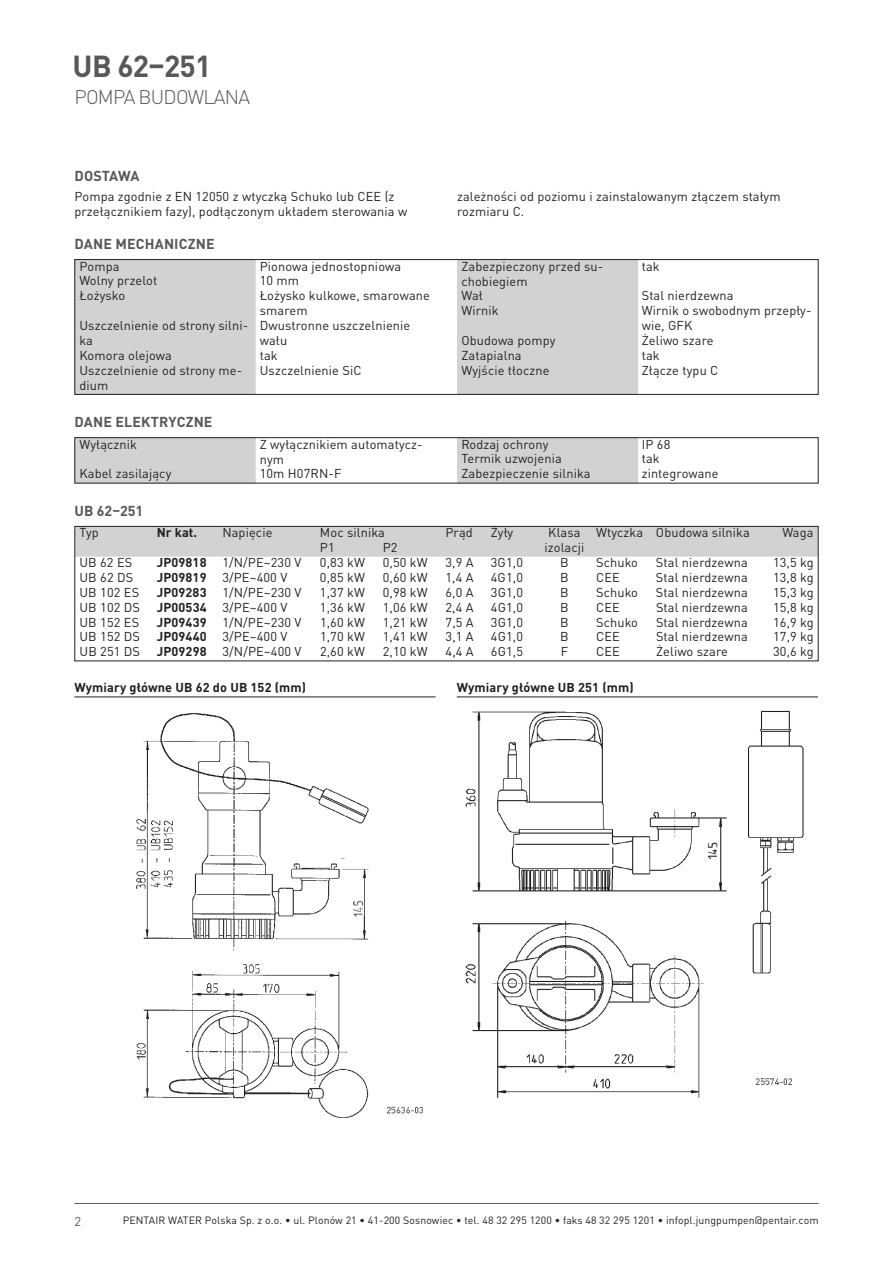
<style>
.page{position:relative;width:893px;height:1263px;background:#fff}
.page>*{position:absolute;margin:0;border:0;box-sizing:border-box;transform-origin:0 0}
.t1{font:700 30px "DIN Pro";letter-spacing:-.025em;color:#57585a}
.t2{font:300 19.5px "DIN Pro";letter-spacing:-.04em;color:#57585a}
.t3{font:700 14.25px "DIN Pro";letter-spacing:.01em;color:#57585a}
.t4{font:12.75px/15px "DIN Pro";letter-spacing:.01em;color:#231f20}
.t5{font:700 12.75px "DIN Pro";letter-spacing:.01em;color:#231f20}
.t6{font:12.75px "DIN Pro";color:#57585a}
.t7{font:10.5px "DIN Pro";letter-spacing:.01em;color:#231f20}
.s1{font-weight:700}
</style>
<div class="page">
<hr style="left:74px;top:1203px;width:745px;height:1px;background:#57585a">
<div style="left:76px;top:528px;width:741px;height:29px;background:#d1d2d4"></div>
<div style="left:74px;top:526px;width:745px;height:135px;border:1px solid #231f20"></div>
<svg style="left:255px;top:261px;width:383px;height:132px"></svg>
<div style="left:76px;top:261px;width:179px;height:132px;background:#d1d2d4"></div>
<div style="left:457px;top:261px;width:180px;height:118px;background:#d1d2d4"></div>
<div style="left:74px;top:259px;width:745px;height:136px;border:1px solid #231f20"></div>
<svg style="left:76px;top:439px;width:562px;height:42px"></svg>
<div style="left:74px;top:437px;width:745px;height:46px;border:1px solid #231f20"></div>
<hr style="left:74px;top:696px;width:361px;height:1px;background:#231f20">
<img style="left:136px;top:713px;width:287px;height:405px">
<hr style="left:457px;top:696px;width:361px;height:1px;background:#231f20">
<img style="left:465px;top:710px;width:339px;height:388px">
<h1 class="t1" style="left:72px;top:41px;width:140px">UB 62–251</h1>
<h2 class="t2" style="left:75px;top:82px;width:177px">POMPA BUDOWLANA</h2>
<p class="t3" style="left:74px;top:164px;width:67px">DOSTAWA</p>
<p class="t4" style="left:74px;top:188px;width:334px">Pompa zgodnie z EN 12050 z wtyczką Schuko lub CEE (z przełącznikiem fazy), podłączonym układem sterowania w</p>
<p class="t4" style="left:457px;top:188px;width:325px">zależności od poziomu i zainstalowanym złączem stałym rozmiaru C.</p>
<p class="t3" style="left:74px;top:232px;width:142px">DANE MECHANICZNE</p>
<p class="t4" style="left:79px;top:257px;width:42px">Pompa</p>
<p class="t4" style="left:260px;top:257px;width:143px">Pionowa jednostopniowa</p>
<p class="t4" style="left:79px;top:272px;width:79px">Wolny przelot</p>
<p class="t4" style="left:260px;top:272px;width:41px">10 mm</p>
<p class="t4" style="left:79px;top:287px;width:47px">Łożysko</p>
<p class="t4" style="left:260px;top:287px;width:172px">Łożysko kulkowe, smarowane smarem</p>
<p class="t4" style="left:79px;top:317px;width:170px">Uszczelnienie od strony silni&shy;ka</p>
<p class="t4" style="left:260px;top:317px;width:152px">Dwustronne uszczelnienie wału</p>
<p class="t4" style="left:79px;top:347px;width:94px">Komora olejowa</p>
<p class="t4" style="left:260px;top:347px;width:19px">tak</p>
<p class="t4" style="left:79px;top:361px;width:164px">Uszczelnienie od strony me&shy;dium</p>
<p class="t4" style="left:260px;top:361px;width:103px">Uszczelnienie SiC</p>
<p class="t3" style="left:74px;top:410px;width:140px">DANE ELEKTRYCZNE</p>
<p class="t4" style="left:79px;top:435px;width:59px">Wyłącznik</p>
<p class="t4" style="left:260px;top:435px;width:164px">Z wyłącznikiem automatycz&shy;nym</p>
<p class="t4" style="left:79px;top:465px;width:93px">Kabel zasilający</p>
<p class="t4" style="left:260px;top:465px;width:83px">10m H07RN-F</p>
<p class="t3" style="left:74px;top:499px;width:70px">UB 62–251</p>
<p class="t4" style="left:461px;top:257px;width:143px">Zabezpieczony przed su&shy;chobiegiem</p>
<p class="t4" style="left:642px;top:257px;width:19px">tak</p>
<p class="t4" style="left:461px;top:287px;width:23px">Wał</p>
<p class="t4" style="left:642px;top:287px;width:93px">Stal nierdzewna</p>
<p class="t4" style="left:461px;top:302px;width:39px">Wirnik</p>
<p class="t4" style="left:642px;top:302px;width:171px">Wirnik o swobodnym przepły&shy;wie, GFK</p>
<p class="t4" style="left:461px;top:332px;width:96px">Obudowa pompy</p>
<p class="t4" style="left:642px;top:332px;width:73px">Żeliwo szare</p>
<p class="t4" style="left:461px;top:347px;width:62px">Zatapialna</p>
<p class="t4" style="left:642px;top:347px;width:19px">tak</p>
<p class="t4" style="left:461px;top:361px;width:90px">Wyjście tłoczne</p>
<p class="t4" style="left:642px;top:361px;width:78px">Złącze typu C</p>
<p class="t4" style="left:461px;top:435px;width:89px">Rodzaj ochrony</p>
<p class="t4" style="left:642px;top:435px;width:30px">IP 68</p>
<p class="t4" style="left:461px;top:450px;width:102px">Termik uzwojenia</p>
<p class="t4" style="left:642px;top:450px;width:19px">tak</p>
<p class="t4" style="left:461px;top:465px;width:131px">Zabezpieczenie silnika</p>
<p class="t4" style="left:642px;top:465px;width:78px">zintegrowane</p>
<p class="t4" style="left:79px;top:524px;width:21px">Typ</p>
<p class="t5" style="left:157px;top:522px;width:42px">Nr kat.</p>
<p class="t4" style="left:222px;top:524px;width:52px">Napięcie</p>
<p class="t4" style="left:320px;top:524px;width:66px">Moc silnika</p>
<p class="t4" style="left:445px;top:524px;width:29px">Prąd</p>
<p class="t4" style="left:491px;top:524px;width:24px">Żyły</p>
<p class="t4" style="left:544px;top:524px;width:41px">Klasa izolacji</p>
<p class="t4" style="left:596px;top:524px;width:155px">Wtyczka Obudowa silnika</p>
<p class="t4" style="left:782px;top:524px;width:33px">Waga</p>
<p class="t4" style="left:320px;top:539px;width:16px">P1</p>
<p class="t4" style="left:383px;top:539px;width:16px">P2</p>
<p class="t4" style="left:79px;top:554px;width:54px">UB 62 ES</p>
<p class="t4" style="left:157px;top:554px;width:146px"><span class="s1">JP09818</span> 1/N/PE~230 V</p>
<p class="t4" style="left:320px;top:554px;width:46px">0,83 kW</p>
<p class="t4" style="left:383px;top:554px;width:46px">0,50 kW</p>
<p class="t4" style="left:445px;top:554px;width:30px">3,9 A</p>
<p class="t4" style="left:491px;top:554px;width:34px">3G1,0</p>
<p class="t4" style="left:560px;top:554px;width:10px">B</p>
<p class="t4" style="left:596px;top:554px;width:43px">Schuko</p>
<p class="t4" style="left:656px;top:554px;width:93px">Stal nierdzewna</p>
<p class="t4" style="left:773px;top:554px;width:42px">13,5 kg</p>
<p class="t4" style="left:79px;top:569px;width:55px">UB 62 DS</p>
<p class="t4" style="left:157px;top:569px;width:132px"><span class="s1">JP09819</span> 3/PE~400 V</p>
<p class="t4" style="left:320px;top:569px;width:46px">0,85 kW</p>
<p class="t4" style="left:383px;top:569px;width:46px">0,60 kW</p>
<p class="t4" style="left:445px;top:569px;width:30px">1,4 A</p>
<p class="t4" style="left:491px;top:569px;width:34px">4G1,0</p>
<p class="t4" style="left:560px;top:569px;width:10px">B</p>
<p class="t4" style="left:596px;top:569px;width:25px">CEE</p>
<p class="t4" style="left:656px;top:569px;width:93px">Stal nierdzewna</p>
<p class="t4" style="left:773px;top:569px;width:42px">13,8 kg</p>
<p class="t4" style="left:79px;top:583px;width:61px">UB 102 ES</p>
<p class="t4" style="left:157px;top:583px;width:146px"><span class="s1">JP09283</span> 1/N/PE~230 V</p>
<p class="t4" style="left:320px;top:583px;width:46px">1,37 kW</p>
<p class="t4" style="left:383px;top:583px;width:46px">0,98 kW</p>
<p class="t4" style="left:445px;top:583px;width:30px">6,0 A</p>
<p class="t4" style="left:491px;top:583px;width:34px">3G1,0</p>
<p class="t4" style="left:560px;top:583px;width:10px">B</p>
<p class="t4" style="left:596px;top:583px;width:43px">Schuko</p>
<p class="t4" style="left:656px;top:583px;width:93px">Stal nierdzewna</p>
<p class="t4" style="left:773px;top:583px;width:42px">15,3 kg</p>
<p class="t4" style="left:79px;top:598px;width:62px">UB 102 DS</p>
<p class="t4" style="left:157px;top:598px;width:132px"><span class="s1">JP00534</span> 3/PE~400 V</p>
<p class="t4" style="left:320px;top:598px;width:46px">1,36 kW</p>
<p class="t4" style="left:383px;top:598px;width:46px">1,06 kW</p>
<p class="t4" style="left:446px;top:598px;width:30px">2,4 A</p>
<p class="t4" style="left:491px;top:598px;width:34px">4G1,0</p>
<p class="t4" style="left:560px;top:598px;width:10px">B</p>
<p class="t4" style="left:596px;top:598px;width:25px">CEE</p>
<p class="t4" style="left:656px;top:598px;width:93px">Stal nierdzewna</p>
<p class="t4" style="left:773px;top:598px;width:42px">15,8 kg</p>
<p class="t4" style="left:79px;top:613px;width:61px">UB 152 ES</p>
<p class="t4" style="left:157px;top:613px;width:146px"><span class="s1">JP09439</span> 1/N/PE~230 V</p>
<p class="t4" style="left:320px;top:613px;width:46px">1,60 kW</p>
<p class="t4" style="left:383px;top:613px;width:46px">1,21 kW</p>
<p class="t4" style="left:446px;top:613px;width:30px">7,5 A</p>
<p class="t4" style="left:491px;top:613px;width:34px">3G1,0</p>
<p class="t4" style="left:560px;top:613px;width:10px">B</p>
<p class="t4" style="left:596px;top:613px;width:43px">Schuko</p>
<p class="t4" style="left:656px;top:613px;width:93px">Stal nierdzewna</p>
<p class="t4" style="left:773px;top:613px;width:42px">16,9 kg</p>
<p class="t4" style="left:79px;top:628px;width:62px">UB 152 DS</p>
<p class="t4" style="left:157px;top:628px;width:132px"><span class="s1">JP09440</span> 3/PE~400 V</p>
<p class="t4" style="left:320px;top:628px;width:46px">1,70 kW</p>
<p class="t4" style="left:383px;top:628px;width:46px">1,41 kW</p>
<p class="t4" style="left:446px;top:628px;width:30px">3,1 A</p>
<p class="t4" style="left:491px;top:628px;width:34px">4G1,0</p>
<p class="t4" style="left:560px;top:628px;width:10px">B</p>
<p class="t4" style="left:596px;top:628px;width:25px">CEE</p>
<p class="t4" style="left:656px;top:628px;width:93px">Stal nierdzewna</p>
<p class="t4" style="left:773px;top:628px;width:42px">17,9 kg</p>
<p class="t4" style="left:80px;top:643px;width:62px">UB 251 DS</p>
<p class="t4" style="left:157px;top:643px;width:146px"><span class="s1">JP09298</span> 3/N/PE~400 V</p>
<p class="t4" style="left:320px;top:643px;width:46px">2,60 kW</p>
<p class="t4" style="left:383px;top:643px;width:46px">2,10 kW</p>
<p class="t4" style="left:446px;top:643px;width:30px">4,4 A</p>
<p class="t4" style="left:491px;top:643px;width:34px">6G1,5</p>
<p class="t4" style="left:561px;top:643px;width:9px">F</p>
<p class="t4" style="left:596px;top:643px;width:25px">CEE</p>
<p class="t4" style="left:656px;top:643px;width:73px">Żeliwo szare</p>
<p class="t4" style="left:773px;top:643px;width:42px">30,6 kg</p>
<p class="t5" style="left:74px;top:677px;width:233px">Wymiary główne UB 62 do UB 152 (mm)</p>
<p class="t5" style="left:457px;top:677px;width:178px">Wymiary główne UB 251 (mm)</p>
<p class="t6" style="left:74px;top:1211px;width:8px">2</p>
<p class="t7" style="left:123px;top:1212px;width:697px">PENTAIR WATER Polska Sp. z o.o. ∙ ul. Plonów 21 ∙ 41-200 Sosnowiec ∙ tel. 48 32 295 1200 ∙ faks 48 32 295 1201 ∙ infopl.jungpumpen@pentair.com</p>
</div>
